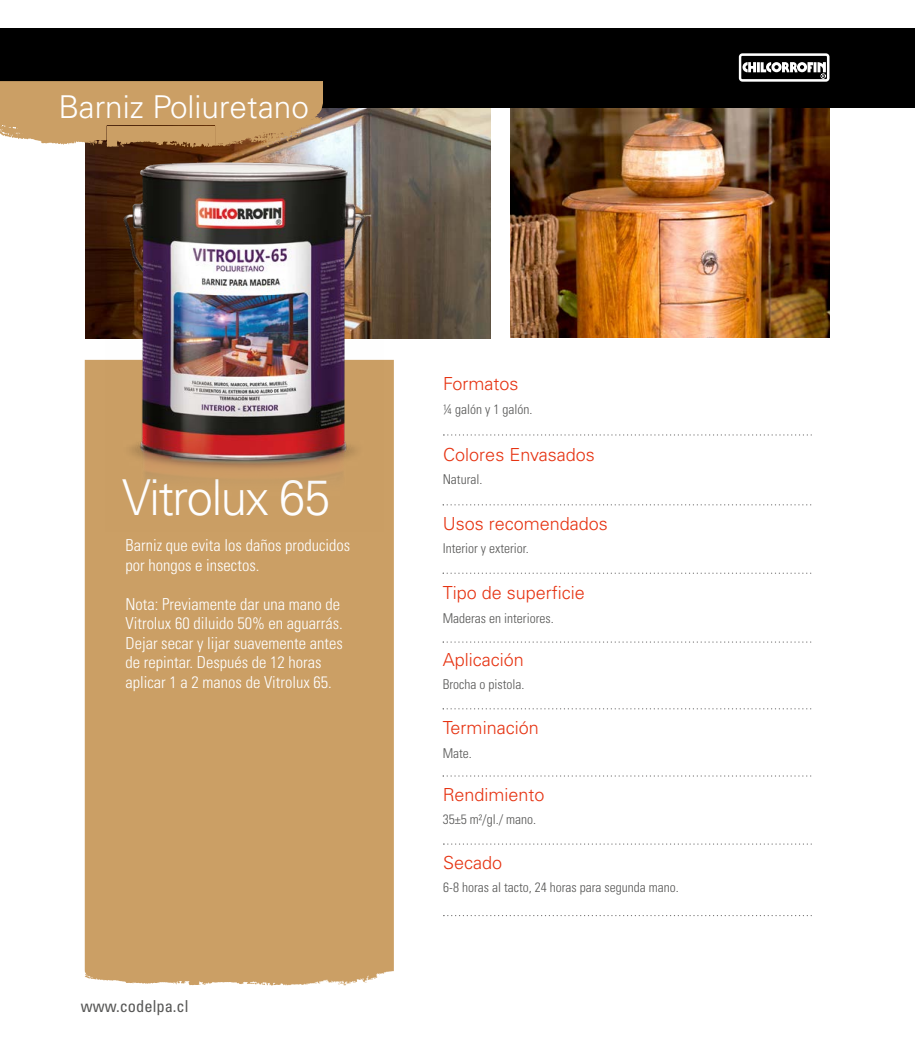
<style>
.page{position:relative;width:915px;height:1063px;background:#fff}
.page>*{position:absolute;margin:0;border:0;box-sizing:border-box;transform-origin:0 0}
.t1{font:300 49.5px "Univers LT Std";letter-spacing:-.03em;color:#fff;scale:.95 1}
.t2{font:300 31.5px "Univers LT Std";color:#fff}
.t3{font:300 18px "Univers LT Std";color:#e63312}
.t4{font:300 condensed 16.5px/19.5px "Univers LT Std";color:#fff}
.t5{font:condensed 16.5px "Univers LT Std";color:#575756}
.t6{font:300 condensed 13.5px "Univers LT Std";color:#575756}
</style>
<div class="page">
<img style="left:85px;top:108px;width:405px;height:230px">
<img style="left:510px;top:108px;width:318px;height:230px">
<div style="left:0;top:28px;width:914px;height:80px;background:#000"></div>
<div style="left:85px;top:360px;width:309px;height:626px;background:#cb9f65"></div>
<svg style="left:443px;top:434px;width:368px;height:2px"></svg>
<svg style="left:442px;top:504px;width:369px;height:1px"></svg>
<svg style="left:442px;top:573px;width:369px;height:1px"></svg>
<svg style="left:442px;top:642px;width:369px;height:1px"></svg>
<svg style="left:442px;top:708px;width:369px;height:1px"></svg>
<svg style="left:442px;top:775px;width:369px;height:2px"></svg>
<svg style="left:443px;top:844px;width:368px;height:1px"></svg>
<svg style="left:443px;top:915px;width:368px;height:1px"></svg>
<svg style="left:738px;top:53px;width:91px;height:29px"></svg>
<svg style="left:0;top:81px;width:323px;height:67px;background:#c99f69"></svg>
<img style="left:106px;top:141px;width:277px;height:390px">
<h2 class="t2" style="left:58px;top:88px;width:252px">Barniz Poliuretano</h2>
<h1 class="t1" style="left:122px;top:468px;width:220px">Vitrolux 65</h1>
<p class="t4" style="left:125px;top:536px;width:226px">Barniz que evita los daños producidos por hongos e insectos.</p>
<p class="t4" style="left:125px;top:594px;width:219px">Nota: Previamente dar una mano de Vitrolux 60 diluido 50% en aguarrás.<br>Dejar secar y lijar suavemente antes de repintar. Después de 12 horas aplicar 1 a 2 manos de Vitrolux 65.</p>
<p class="t5" style="left:81px;top:996px;width:109px">www.codelpa.cl</p>
<p class="t3" style="left:443px;top:373px;width:77px">Formatos</p>
<p class="t6" style="left:443px;top:401px;width:91px">¼ galón y 1 galón.</p>
<p class="t3" style="left:443px;top:444px;width:153px">Colores Envasados</p>
<p class="t6" style="left:442px;top:471px;width:41px">Natural.</p>
<p class="t3" style="left:442px;top:513px;width:167px">Usos recomendados</p>
<p class="t6" style="left:442px;top:540px;width:88px">Interior y exterior.</p>
<p class="t3" style="left:442px;top:582px;width:144px">Tipo de superficie</p>
<p class="t6" style="left:442px;top:610px;width:112px">Maderas en interiores.</p>
<p class="t3" style="left:442px;top:649px;width:83px">Aplicación</p>
<p class="t6" style="left:442px;top:677px;width:83px">Brocha o pistola.</p>
<p class="t3" style="left:442px;top:717px;width:97px">Terminación</p>
<p class="t6" style="left:442px;top:745px;width:31px">Mate.</p>
<p class="t3" style="left:442px;top:784px;width:103px">Rendimiento</p>
<p class="t6" style="left:442px;top:812px;width:95px">35±5 m²/gl./ mano.</p>
<p class="t3" style="left:443px;top:852px;width:61px">Secado</p>
<p class="t6" style="left:443px;top:880px;width:237px">6-8 horas al tacto, 24 horas para segunda mano.</p>
</div>
